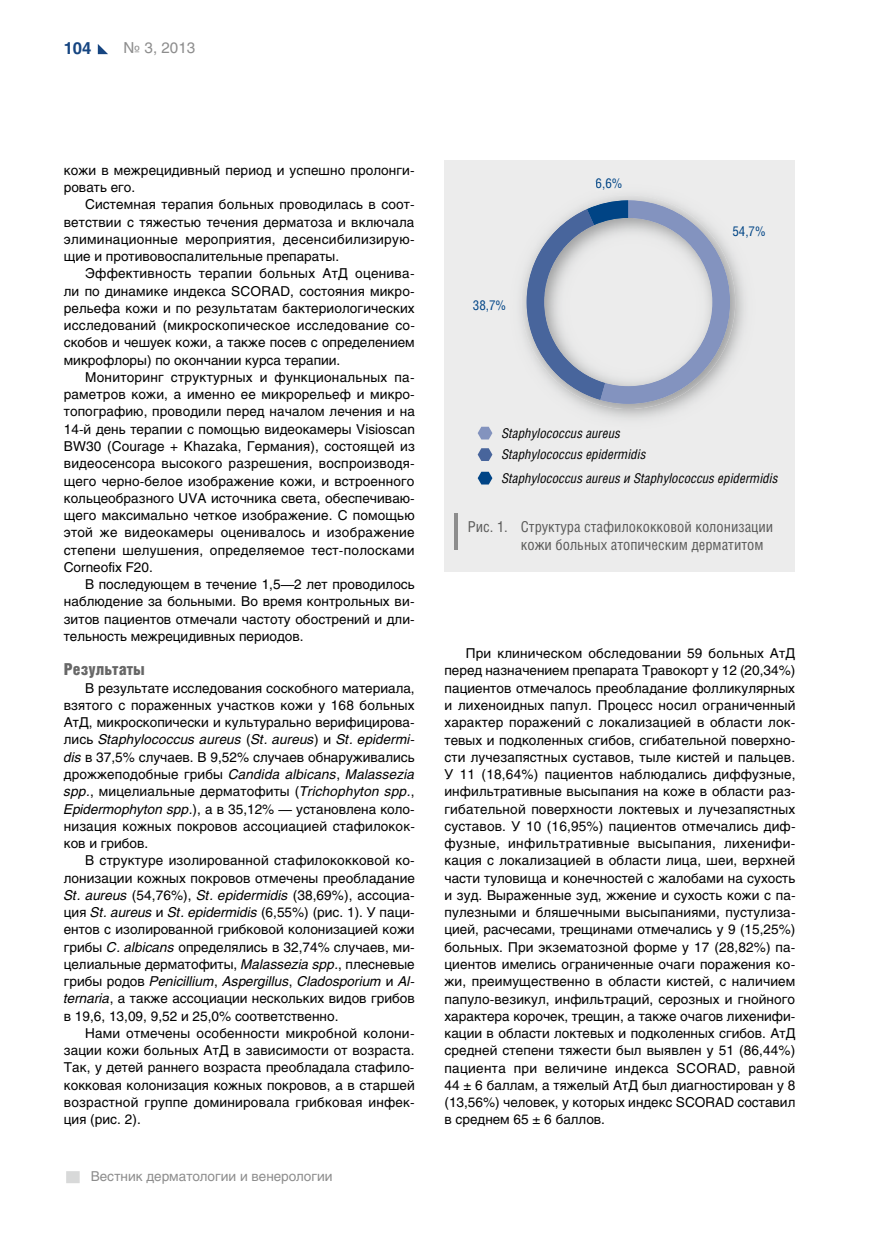
<style>
.page{position:relative;width:872px;height:1234px;background:#fff}
.page>*{position:absolute;margin:0;border:0;box-sizing:border-box;transform-origin:0 0}
.t1{font:16.5px "Helios Cond Black C";color:#676767}
.t2{font:700 16.5px "Helios C";color:#164581}
.t3{font:15px/18px "Helios Cond C";color:#5a5a59}
.t4{font:15px "Helios C";color:#8d8d8d}
.t5{font:13.5px/17.2px "Helios C";color:#000;text-align:justify}
.t6{font:italic 13.5px "Helios Cond C";color:#000}
.t7{font:13.5px "Helios C";color:#8d8d8d}
.t8{font:13.5px "Helios Cond C";color:#004485}
.t9{font:13.5px "Helios Cond C";color:#004486}
.s1{font-style:italic}
</style>
<div class="page">
<div style="left:66px;top:1170px;width:14px;height:12px;background:#d8d9d9"></div>
<svg style="left:98px;top:44px;width:10px;height:10px"></svg>
<div style="left:444px;top:160px;width:351px;height:412px;background:#ececec"></div>
<svg style="left:477px;top:426px;width:15px;height:13px"></svg>
<svg style="left:477px;top:448px;width:15px;height:13px"></svg>
<svg style="left:477px;top:471px;width:15px;height:13px"></svg>
<hr style="left:454px;top:513px;width:4px;height:37px;background:#8d8d8d">
<svg style="left:516px;top:196px;width:218px;height:211px"></svg>
<p class="t2" style="left:64px;top:38px;width:29px">104</p>
<p class="t4" style="left:124px;top:39px;width:73px">№ 3, 2013</p>
<p class="t5" style="left:64px;top:161px;width:352px">кожи в межрецидивный период и успешно пролонги&shy;ровать его.</p>
<p class="t5" style="left:64px;top:196px;width:352px;text-indent:21px">Системная терапия больных проводилась в соот&shy;ветствии с тяжестью течения дерматоза и включала элиминационные мероприятия, десенсибилизирую&shy;щие и противовоспалительные препараты.</p>
<p class="t5" style="left:64px;top:265px;width:353px;text-indent:21px">Эффективность терапии больных АтД оценива&shy;ли по динамике индекса SCORAD, состояния микро&shy;рельефа кожи и по результатам бактериологических исследований (микроскопическое исследование со&shy;скобов и чешуек кожи, а также посев с определением микрофлоры) по окончании курса терапии.</p>
<p class="t5" style="left:64px;top:368px;width:353px;text-indent:21px">Мониторинг структурных и функциональных па&shy;раметров кожи, а именно ее микрорельеф и микро&shy;топографию, проводили перед началом лечения и на 14-й день терапии с помощью видеокамеры Visioscan BW30 (Courage + Khazaka, Германия), состоящей из видеосенсора высокого разрешения, воспроизводя&shy;щего черно-белое изображение кожи, и встроенного кольцеобразного UVA источника света, обеспечиваю&shy;щего максимально четкое изображение. С помощью этой же видеокамеры оценивалось и изображение степени шелушения, определяемое тест-полосками Corneofix F20.</p>
<p class="t5" style="left:64px;top:575px;width:352px;text-indent:21px">В последующем в течение 1,5—2 лет проводилось наблюдение за больными. Во время контрольных ви&shy;зитов пациентов отмечали частоту обострений и дли&shy;тельность межрецидивных периодов.</p>
<p class="t1" style="left:64px;top:660px;width:83px">Результаты</p>
<p class="t5" style="left:64px;top:679px;width:352px;text-indent:21px">В результате исследования соскобного материала, взятого с пораженных участков кожи у 168 больных АтД, микроскопически и культурально верифицирова&shy;лись <span class="s1">Staphylococcus aureus</span> (<span class="s1">St. aureus</span>) и <span class="s1">St. epidermi&shy;dis</span> в 37,5% случаев. В 9,52% случаев обнаруживались дрожжеподобные грибы <span class="s1">Candida albicans</span>, <span class="s1">Malassezia spp.</span>, мицелиальные дерматофиты (<span class="s1">Trichophyton spp.</span>, <span class="s1">Epidermophyton spp.</span>), а в 35,12% — установлена коло&shy;низация кожных покровов ассоциацией стафилокок&shy;ков и грибов.</p>
<p class="t5" style="left:64px;top:851px;width:353px;text-indent:21px">В структуре изолированной стафилококковой ко&shy;лонизации кожных покровов отмечены преобладание <span class="s1">St. aureus</span> (54,76%), <span class="s1">St. epidermidis</span> (38,69%), ассоциа&shy;ция <span class="s1">St. aureus</span> и <span class="s1">St. epidermidis</span> (6,55%) (рис. 1). У паци&shy;ентов с изолированной грибковой колонизацией кожи грибы <span class="s1">C. albicans</span> определялись в 32,74% случаев, ми&shy;целиальные дерматофиты, <span class="s1">Malassezia spp.</span>, плесневые грибы родов <span class="s1">Penicillium</span>, <span class="s1">Aspergillus</span>, <span class="s1">Cladosporium</span> и <span class="s1">Al&shy;ternaria</span>, а также ассоциации нескольких видов грибов в 19,6, 13,09, 9,52 и 25,0% соответственно.</p>
<p class="t5" style="left:64px;top:1024px;width:352px;text-indent:21px">Нами отмечены особенности микробной колони&shy;зации кожи больных АтД в зависимости от возраста.<br>Так, у детей раннего возраста преобладала стафило&shy;кокковая колонизация кожных покровов, а в старшей возрастной группе доминировала грибковая инфек&shy;ция (рис. 2).</p>
<p class="t7" style="left:91px;top:1168px;width:243px">Вестник дерматологии и венерологии</p>
<p class="t9" style="left:473px;top:296px;width:35px">38,7%</p>
<p class="t8" style="left:595px;top:175px;width:28px">6,6%</p>
<p class="t6" style="left:501px;top:424px;width:120px">Staphylococcus aureus</p>
<p class="t6" style="left:501px;top:446px;width:146px">Staphylococcus epidermidis</p>
<p class="t8" style="left:732px;top:223px;width:35px">54,7%</p>
<p class="t6" style="left:501px;top:469px;width:278px">Staphylococcus aureus и Staphylococcus epidermidis</p>
<p class="t3" style="left:521px;top:517px;width:254px;text-indent:-53px">Рис. 1. Структура стафилококковой колонизации кожи больных атопическим дерматитом</p>
<p class="t5" style="left:444px;top:644px;width:352px;text-indent:21px">При клиническом обследовании 59 больных АтД перед назначением препарата Травокорт у 12 (20,34%) пациентов отмечалось преобладание фолликулярных и лихеноидных папул. Процесс носил ограниченный характер поражений с локализацией в области лок&shy;тевых и подколенных сгибов, сгибательной поверхно&shy;сти лучезапястных суставов, тыле кистей и пальцев.<br>У 11 (18,64%) пациентов наблюдались диффузные, инфильтративные высыпания на коже в области раз&shy;гибательной поверхности локтевых и лучезапястных суставов. У 10 (16,95%) пациентов отмечались диф&shy;фузные, инфильтративные высыпания, лихенифи&shy;кация с локализацией в области лица, шеи, верхней части туловища и конечностей с жалобами на сухость и зуд. Выраженные зуд, жжение и сухость кожи с па&shy;пулезными и бляшечными высыпаниями, пустулиза&shy;цией, расчесами, трещинами отмечались у 9 (15,25%) больных. При экзематозной форме у 17 (28,82%) па&shy;циентов имелись ограниченные очаги поражения ко&shy;жи, преимущественно в области кистей, с наличием папуло-везикул, инфильтраций, серозных и гнойного характера корочек, трещин, а также очагов лихенифи&shy;кации в области локтевых и подколенных сгибов. АтД средней степени тяжести был выявлен у 51 (86,44%) пациента при величине индекса SCORAD, равной 44 ± 6 баллам, а тяжелый АтД был диагностирован у 8 (13,56%) человек, у которых индекс SCORAD составил в среднем 65 ± 6 баллов.</p>
</div>
